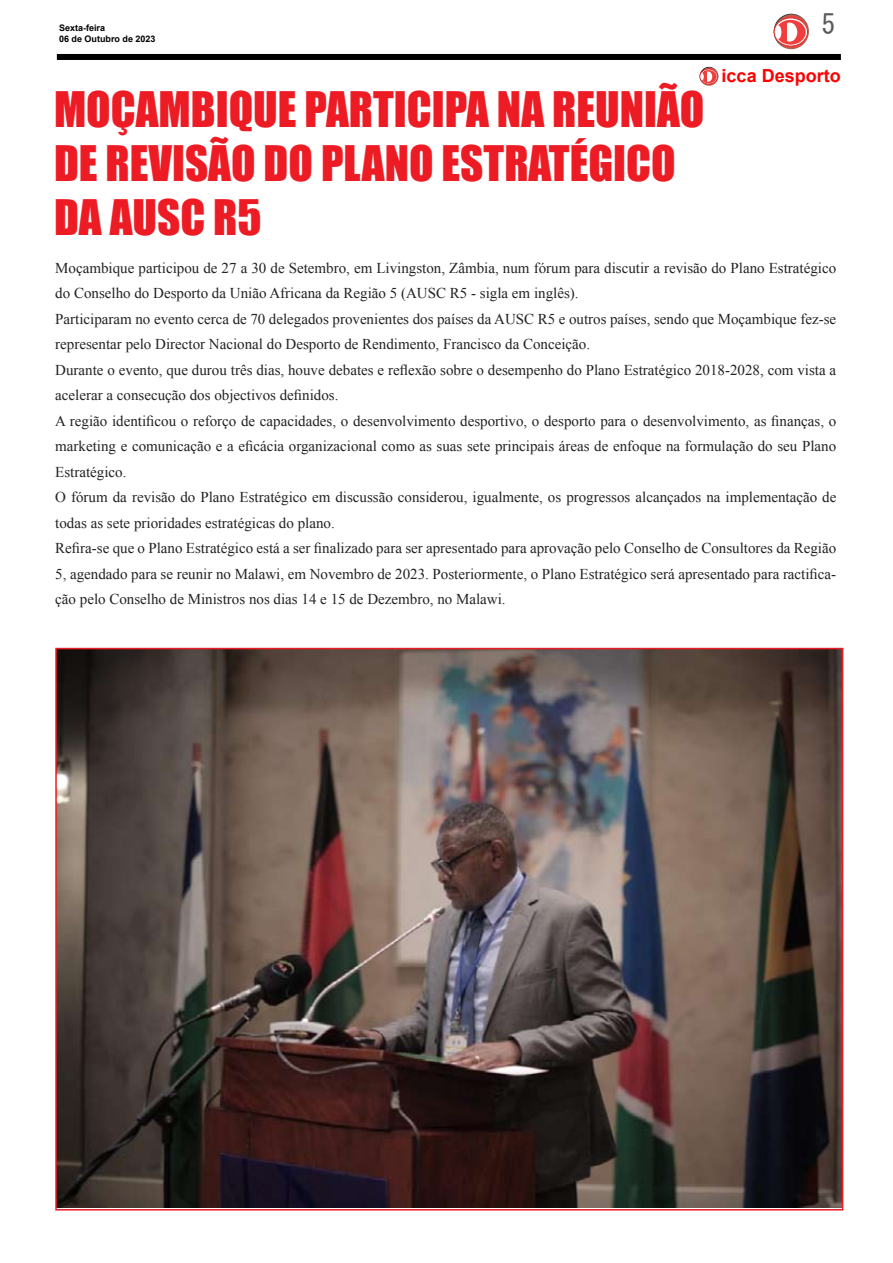
<style>
.page{position:relative;width:893px;height:1263px;background:#fff}
.page>*{position:absolute;margin:0;border:0;box-sizing:border-box;transform-origin:0 0}
.t1{font:45px/54px "Impact";color:#ed1c24}
.t2{font:27px "MS Gothic";color:#58595b}
.t3{font:700 18px "Arial";color:#fe0000}
.t4{font:15px/25.5px "Times New Roman";color:#222}
.t5{font:700 9px/10.8px "Arial";color:#000}
</style>
<div class="page">
<div style="left:57px;top:54px;width:784px;height:6px;background:#000"></div>
<svg style="left:774px;top:14px;width:35px;height:35px"></svg>
<svg style="left:774px;top:18px;width:33px;height:28px"></svg>
<div style="left:774px;top:18px;width:34px;height:28px;border:1px solid #d9322f;border-radius:50%"></div>
<svg style="left:776px;top:20px;width:30px;height:25px"></svg>
<div style="left:775px;top:26px;width:6px;height:13px;background:#fff;border-radius:50%"></div>
<div style="left:782px;top:23px;width:15px;height:19px;background:#fff;border-radius:50%"></div>
<hr style="left:782px;top:22px;width:4px;height:20px;background:#ef3e3d">
<svg style="left:700px;top:67px;width:18px;height:19px"></svg>
<div style="left:700px;top:69px;width:18px;height:15px;border:1px solid #d9322f;border-radius:50%"></div>
<svg style="left:701px;top:70px;width:16px;height:13px"></svg>
<svg style="left:704px;top:72px;width:8px;height:10px"></svg>
<svg style="left:701px;top:71px;width:5px;height:11px"></svg>
<img style="left:58px;top:651px;width:782px;height:556px">
<p class="t5" style="left:59px;top:23px;width:98px">Sexta-feira<br>06 de Outubro de 2023</p>
<h2 class="t2" style="left:822px;top:11px;width:15px">5</h2>
<p class="t3" style="left:722px;top:64px;width:121px">icca Desporto</p>
<h1 class="t1" style="left:54px;top:81px;width:652px">MOÇAMBIQUE PARTICIPA NA REUNIÃO<br>DE REVISÃO DO PLANO ESTRATÉGICO<br>DA AUSC R5</h1>
<p class="t4" style="left:55px;top:255px;width:782px">Moçambique participou de 27 a 30 de Setembro, em Livingston, Zâmbia, num fórum para discutir a revisão do Plano Estratégico do Conselho do Desporto da União Africana da Região 5 (AUSC R5 - sigla em inglês).<br>Participaram no evento cerca de 70 delegados provenientes dos países da AUSC R5 e outros países, sendo que Moçambique fez-se representar pelo Director Nacional do Desporto de Rendimento, Francisco da Conceição.<br>Durante o evento, que durou três dias, houve debates e reflexão sobre o desempenho do Plano Estratégico 2018-2028, com vista a acelerar a consecução dos objectivos definidos.<br>A região identificou o reforço de capacidades, o desenvolvimento desportivo, o desporto para o desenvolvimento, as finanças, o marketing e comunicação e a eficácia organizacional como as suas sete principais áreas de enfoque na formulação do seu Plano Estratégico.<br>O fórum da revisão do Plano Estratégico em discussão considerou, igualmente, os progressos alcançados na implementação de todas as sete prioridades estratégicas do plano.<br>Refira-se que o Plano Estratégico está a ser finalizado para ser apresentado para aprovação pelo Conselho de Consultores da Região 5, agendado para se reunir no Malawi, em Novembro de 2023. Posteriormente, o Plano Estratégico será apresentado para ractifica&shy;ção pelo Conselho de Ministros nos dias 14 e 15 de Dezembro, no Malawi.</p>
</div>
